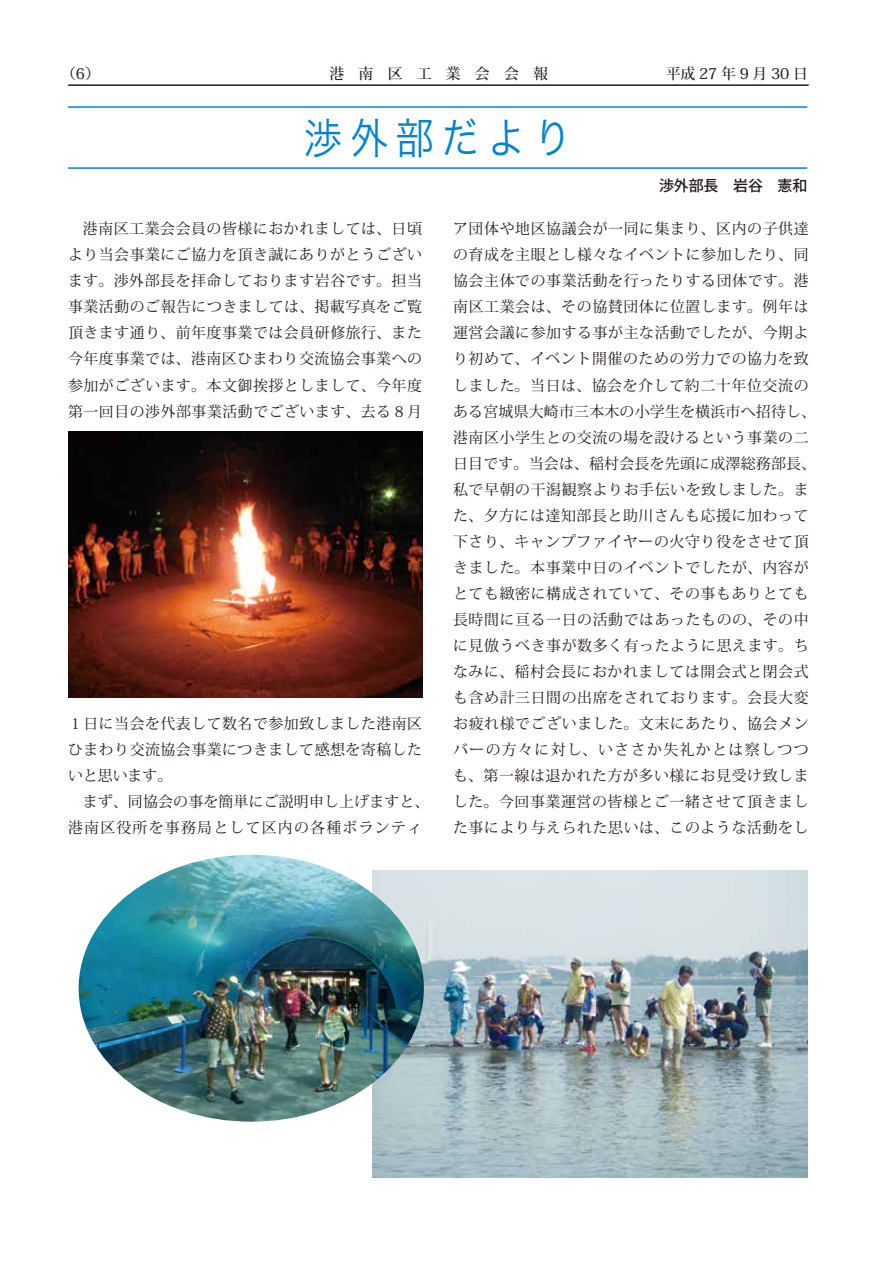
<style>
.page{position:relative;width:893px;height:1263px;background:#fff}
.page>*{position:absolute;margin:0;border:0;box-sizing:border-box;transform-origin:0 0}
.t1{font:42.45px "Hira Kaku Pro W3";letter-spacing:.2em;color:#0083ce;scale:.9 1}
.t2{font:14.85px/26.1px "Koz Min Pro";letter-spacing:.04em;color:#221815;text-align:justify}
.t3{font:14.85px/26.1px "Koz Min Pro";letter-spacing:.085em;color:#221815}
.t4{font:500 14.85px "Koz Min Pro";letter-spacing:.245em;color:#221815}
.t5{font:500 14.85px "Koz Go Pro";letter-spacing:-.005em;color:#221815}
.t6{font:500 14.85px "Koz Min Pro";letter-spacing:.955em;color:#221815}
</style>
<div class="page">
<hr style="left:69px;top:85px;width:740px;height:1px;background:#221815">
<hr style="left:68px;top:85px;width:740px;height:1px;background:#221815">
<hr style="left:68px;top:106px;width:739px;height:2px;background:#0083ce">
<hr style="left:68px;top:167px;width:739px;height:2px;background:#0083ce">
<img style="left:68px;top:431px;width:355px;height:266px">
<img style="left:372px;top:871px;width:436px;height:307px">
<img style="left:79px;top:855px;width:345px;height:267px">
<p class="t4" style="left:61px;top:63px;width:40px">（6）</p>
<p class="t6" style="left:330px;top:63px;width:220px">港南区工業会会報</p>
<p class="t4" style="left:666px;top:63px;width:144px">平成27年9月30日</p>
<h1 class="t1" style="left:304px;top:100px;width:299px">渉外部だより</h1>
<p class="t5" style="left:659px;top:176px;width:150px">渉外部長　岩谷　憲和</p>
<p class="t2" style="left:68px;top:215px;width:356px;text-indent:15px">港南区工業会会員の皆様におかれましては、日頃より当会事業にご協力を頂き誠にありがとうございます。渉外部長を拝命しております岩谷です。担当事業活動のご報告につきましては、掲載写真をご覧頂きます通り、前年度事業では会員研修旅行、また今年度事業では、港南区ひまわり交流協会事業への参加がございます。本文御挨拶としまして、今年度第一回目の渉外部事業活動でございます、去る８月</p>
<p class="t2" style="left:68px;top:710px;width:356px">１日に当会を代表して数名で参加致しました港南区ひまわり交流協会事業につきまして感想を寄稿したいと思います。</p>
<p class="t3" style="left:68px;top:788px;width:363px;text-indent:15px">まず、同協会の事を簡単にご説明申し上げますと、港南区役所を事務局として区内の各種ボランティ</p>
<p class="t2" style="left:453px;top:215px;width:364px;text-align:left">ア団体や地区協議会が一同に集まり、区内の子供達の育成を主眼とし様々なイベントに参加したり、同協会主体での事業活動を行ったりする団体です。港南区工業会は、その協賛団体に位置します。例年は運営会議に参加する事が主な活動でしたが、今期より初めて、イベント開催のための労力での協力を致しました。当日は、協会を介して約二十年位交流のある宮城県大崎市三本木の小学生を横浜市へ招待し、港南区小学生との交流の場を設けるという事業の二日目です。当会は、稲村会長を先頭に成澤総務部長、私で早朝の干潟観察よりお手伝いを致しました。また、夕方には達知部長と助川さんも応援に加わって下さり、キャンプファイヤーの火守り役をさせて頂きました。本事業中日のイベントでしたが、内容がとても緻密に構成されていて、その事もありとても長時間に亘る一日の活動ではあったものの、その中に見倣うべき事が数多く有ったように思えます。ちなみに、稲村会長におかれましては開会式と閉会式も含め計三日間の出席をされております。会長大変お疲れ様でございました。文末にあたり、協会メンバーの方々に対し、いささか失礼かとは察しつつも、第一線は退かれた方が多い様にお見受け致しました。今回事業運営の皆様とご一緒させて頂きました事により与えられた思いは、このような活動をし</p>
</div>
